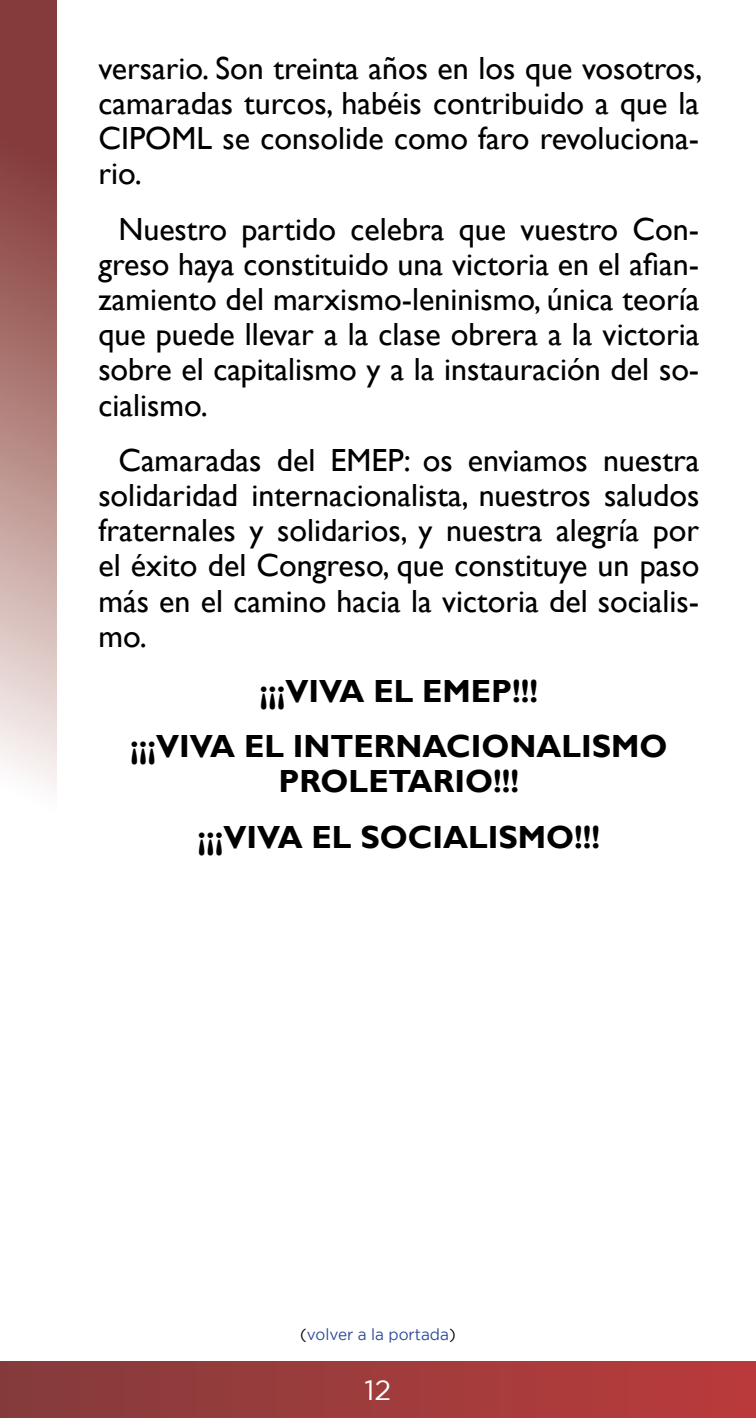
<style>
.page{position:relative;width:756px;height:1418px;background:#fff}
.page>*{position:absolute;margin:0;border:0;box-sizing:border-box;transform-origin:0 0}
.t1{font:32px/35.2px "Gill Sans";color:#000;text-align:justify}
.t2{font:700 32px/55.2px "Gill Sans";color:#000;text-align:center}
.t3{font:28px "Gotham";color:#fff}
.t4{font:16px "Gotham";color:#2c4a9a;scale:.96 1}
.s1{color:#000}
</style>
<div class="page">
<div style="left:0;top:1361px;width:756px;height:57px;background:linear-gradient(to right,#843c3c,#bb3b3b)"></div>
<svg style="left:0;top:0;width:57px;height:786px;background:#b18280"></svg>
<p class="t1" style="left:98px;top:51px;width:606px">versario. Son treinta años en los que vosotros, camaradas turcos, habéis contribuido a que la CIPOML se consolide como faro revoluciona&shy;rio.</p>
<p class="t1" style="left:98px;top:212px;width:603px;text-indent:20px">Nuestro partido celebra que vuestro Con&shy;greso haya constituido una victoria en el afian&shy;zamiento del marxismo-leninismo, única teoría que puede llevar a la clase obrera a la victoria sobre el capitalismo y a la instauración del so&shy;cialismo.</p>
<p class="t1" style="left:98px;top:443px;width:603px;text-indent:20px">Camaradas del EMEP: os enviamos nuestra solidaridad internacionalista, nuestros saludos fraternales y solidarios, y nuestra alegría por el éxito del Congreso, que constituye un paso más en el camino hacia la victoria del socialis&shy;mo.</p>
<p class="t2" style="left:130px;top:664px;width:539px">¡¡¡VIVA EL EMEP!!!<br>¡¡¡VIVA EL INTERNACIONALISMO</p>
<p class="t2" style="left:198px;top:755px;width:404px">PROLETARIO!!!<br>¡¡¡VIVA EL SOCIALISMO!!!</p>
<p class="t4" style="left:300px;top:1326px;width:163px"><span class="s1">(</span>volver a la portada<span class="s1">)</span></p>
<p class="t3" style="left:365px;top:1374px;width:28px">12</p>
</div>
